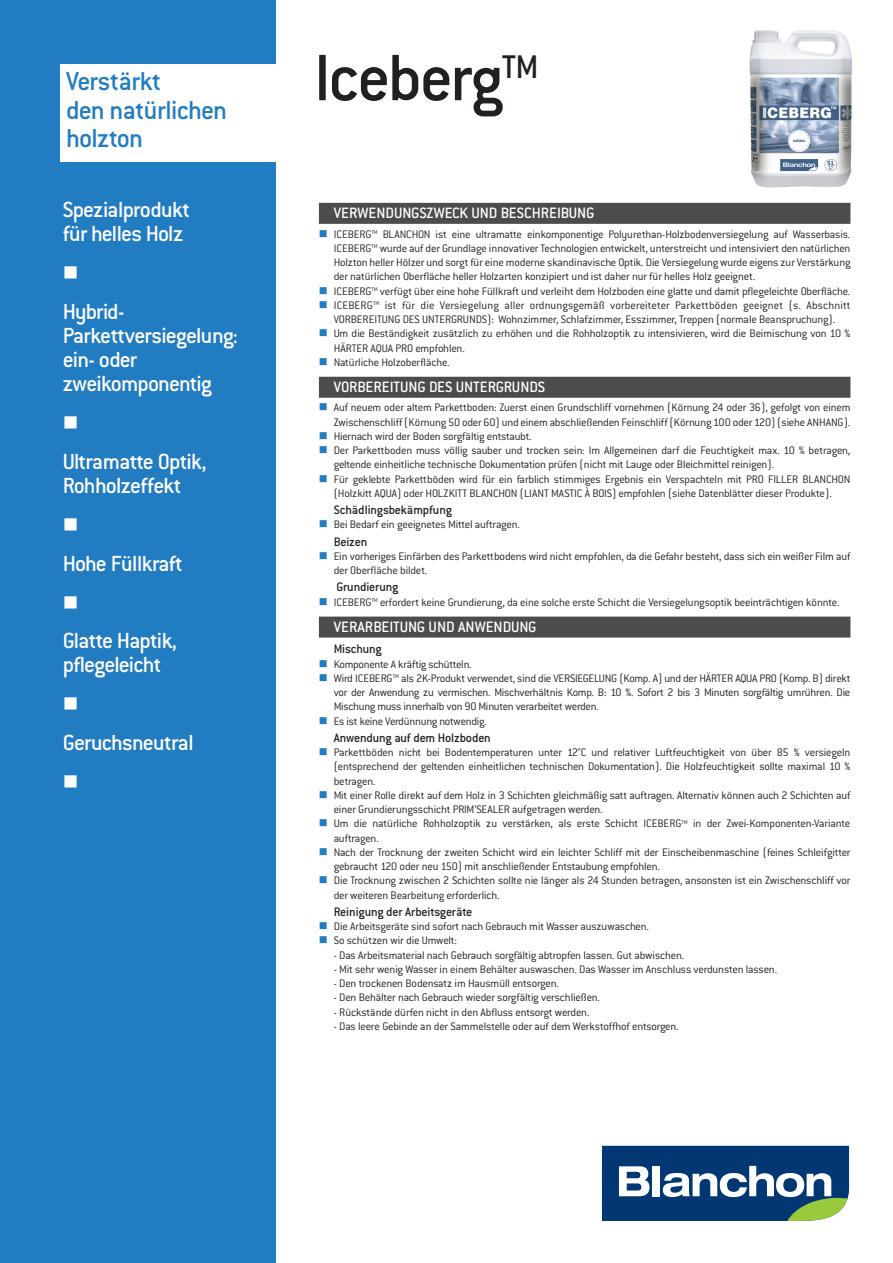
<style>
.page{position:relative;width:893px;height:1263px;background:#fff}
.page>*{position:absolute;margin:0;border:0;box-sizing:border-box;transform-origin:0 0}
.t1{font:500 72px "Conduit ITC";letter-spacing:-.035em;color:#231f20}
.t2{font:500 28.5px/28.5px "Conduit ITC";letter-spacing:-.025em;color:#227cc1}
.t3{font:500 24px/24px "Conduit ITC";letter-spacing:-.035em;color:#fff}
.t4{font:500 16.5px "Conduit ITC";color:#fff}
.t5{font:500 13.5px "Conduit ITC";letter-spacing:-.015em;color:#231f20}
.t6{font:300 12px/14.2px "Conduit ITC";letter-spacing:-.015em;color:#231f20}
</style>
<div class="page">
<div style="left:0;top:0;width:276px;height:1263px;background:#227cc1"></div>
<svg style="left:602px;top:1146px;width:247px;height:75px"></svg>
<div style="left:319px;top:203px;width:531px;height:21px;background:#4b4c4d"></div>
<div style="left:319px;top:377px;width:531px;height:21px;background:#4b4c4d"></div>
<div style="left:319px;top:617px;width:531px;height:21px;background:#4b4c4d"></div>
<div style="left:61px;top:64px;width:220px;height:98px;background:#fff"></div>
<img style="left:749px;top:30px;width:103px;height:158px">
<h2 class="t2" style="left:66px;top:70px;width:162px">Verstärkt<br>den natürlichen holzton</h2>
<h3 class="t3" style="left:63px;top:200px;width:129px">Spezialprodukt für helles Holz</h3>
<h3 class="t3" style="left:63px;top:302px;width:177px">Hybrid-<br>Parkettversiegelung: ein- oder zweikomponentig</h3>
<h3 class="t3" style="left:63px;top:452px;width:145px">Ultramatte Optik,<br>Rohholzeffekt</h3>
<h3 class="t3" style="left:63px;top:554px;width:122px">Hohe Füllkraft</h3>
<h3 class="t3" style="left:63px;top:632px;width:116px">Glatte Haptik, pflegeleicht</h3>
<h3 class="t3" style="left:63px;top:733px;width:132px">Geruchsneutral</h3>
<h1 class="t1" style="left:314px;top:55px;width:226px">Iceberg<sup>TM</sup></h1>
<h3 class="t4" style="left:334px;top:208px;width:262px">VERWENDUNGSZWECK UND BESCHREIBUNG</h3>
<p class="t6" style="left:334px;top:228px;width:518px">ICEBERG<sup>TM</sup> BLANCHON ist eine ultramatte einkomponentige Polyurethan-Holzbodenversiegelung auf Wasserbasis.<br>ICEBERG<sup>TM</sup> wurde auf der Grundlage innovativer Technologien entwickelt, unterstreicht und intensiviert den natürlichen Holzton heller Hölzer und sorgt für eine moderne skandinavische Optik. Die Versiegelung wurde eigens zur Verstärkung der natürlichen Oberfläche heller Holzarten konzipiert und ist daher nur für helles Holz geeignet.<br>ICEBERG<sup>TM</sup> verfügt über eine hohe Füllkraft und verleiht dem Holzboden eine glatte und damit pflegeleichte Oberfläche.<br>ICEBERG<sup>TM</sup> ist für die Versiegelung aller ordnungsgemäß vorbereiteter Parkettböden geeignet (s. Abschnitt VORBEREITUNG DES UNTERGRUNDS): Wohnzimmer, Schlafzimmer, Esszimmer, Treppen (normale Beanspruchung).<br>Um die Beständigkeit zusätzlich zu erhöhen und die Rohholzoptik zu intensivieren, wird die Beimischung von 10 % HÄRTER AQUA PRO empfohlen.<br>Natürliche Holzoberfläche.</p>
<h3 class="t4" style="left:334px;top:382px;width:213px">VORBEREITUNG DES UNTERGRUNDS</h3>
<p class="t6" style="left:334px;top:402px;width:518px">Auf neuem oder altem Parkettboden: Zuerst einen Grundschliff vornehmen (Körnung 24 oder 36), gefolgt von einem Zwischenschliff(Körnung 50 oder 60) und einem abschließenden Feinschliff(Körnung 100 oder 120)(siehe ANHANG).<br>Hiernach wird der Boden sorgfältig entstaubt.<br>Der Parkettboden muss völlig sauber und trocken sein: Im Allgemeinen darf die Feuchtigkeit max. 10 % betragen, geltende einheitliche technische Dokumentation prüfen (nicht mit Lauge oder Bleichmittel reinigen).<br>Für geklebte Parkettböden wird für ein farblich stimmiges Ergebnis ein Verspachteln mit PRO FILLER BLANCHON (Holzkitt AQUA) oder HOLZKITT BLANCHON (LIANT MASTIC À BOIS) empfohlen (siehe Datenblätter dieser Produkte).</p>
<p class="t5" style="left:334px;top:506px;width:120px">Schädlingsbekämpfung</p>
<p class="t6" style="left:334px;top:519px;width:188px">Bei Bedarf ein geeignetes Mittel auftragen.</p>
<p class="t5" style="left:334px;top:537px;width:35px">Beizen</p>
<p class="t6" style="left:334px;top:550px;width:518px">Ein vorheriges Einfärben des Parkettbodens wird nicht empfohlen, da die Gefahr besteht, dass sich ein weißer Film auf der Oberfläche bildet.</p>
<p class="t5" style="left:336px;top:583px;width:63px">Grundierung</p>
<p class="t6" style="left:334px;top:596px;width:507px">ICEBERG<sup>TM</sup> erfordert keine Grundierung, da eine solche erste Schicht die Versiegelungsoptik beeinträchtigen könnte.</p>
<h3 class="t4" style="left:334px;top:622px;width:204px">VERARBEITUNG UND ANWENDUNG</h3>
<p class="t5" style="left:334px;top:645px;width:50px">Mischung</p>
<p class="t6" style="left:334px;top:658px;width:518px">Komponente A kräftig schütteln.<br>Wird ICEBERG<sup>TM</sup> als 2K-Produkt verwendet, sind die VERSIEGELUNG (Komp. A) und der HÄRTER AQUA PRO (Komp. B) direkt vor der Anwendung zu vermischen. Mischverhältnis Komp. B: 10 %. Sofort 2 bis 3 Minuten sorgfältig umrühren. Die Mischung muss innerhalb von 90 Minuten verarbeitet werden.<br>Es ist keine Verdünnung notwendig.</p>
<p class="t5" style="left:334px;top:733px;width:159px">Anwendung auf dem Holzboden</p>
<p class="t6" style="left:334px;top:746px;width:518px">Parkettböden nicht bei Bodentemperaturen unter 12°C und relativer Luftfeuchtigkeit von über 85 % versiegeln (entsprechend der geltenden einheitlichen technischen Dokumentation). Die Holzfeuchtigkeit sollte maximal 10 % betragen.<br>Mit einer Rolle direkt auf dem Holz in 3 Schichten gleichmäßig satt auftragen. Alternativ können auch 2 Schichten auf einer Grundierungsschicht PRIM’SEALER aufgetragen werden.<br>Um die natürliche Rohholzoptik zu verstärken, als erste Schicht ICEBERG<sup>TM</sup> in der Zwei-Komponenten-Variante auftragen.<br>Nach der Trocknung der zweiten Schicht wird ein leichter Schliff mit der Einscheibenmaschine (feines Schleifgitter gebraucht 120 oder neu 150) mit anschließender Entstaubung empfohlen.<br>Die Trocknung zwischen 2 Schichten sollte nie länger als 24 Stunden betragen, ansonsten ist ein Zwischenschliff vor der weiteren Bearbeitung erforderlich.</p>
<p class="t5" style="left:334px;top:907px;width:140px">Reinigung der Arbeitsgeräte</p>
<p class="t6" style="left:334px;top:920px;width:317px">Die Arbeitsgeräte sind sofort nach Gebrauch mit Wasser auszuwaschen.<br>So schützen wir die Umwelt:</p>
<p class="t6" style="left:334px;top:949px;width:352px">- Das Arbeitsmaterial nach Gebrauch sorgfältig abtropfen lassen. Gut abwischen.</p>
<p class="t6" style="left:334px;top:963px;width:445px">- Mit sehr wenig Wasser in einem Behälter auswaschen. Das Wasser im Anschluss verdunsten lassen.</p>
<p class="t6" style="left:334px;top:977px;width:227px">- Den trockenen Bodensatz im Hausmüll entsorgen.</p>
<p class="t6" style="left:334px;top:992px;width:268px">- Den Behälter nach Gebrauch wieder sorgfältig verschließen.</p>
<p class="t6" style="left:334px;top:1006px;width:257px">- Rückstände dürfen nicht in den Abfluss entsorgt werden.</p>
<p class="t6" style="left:334px;top:1020px;width:346px">- Das leere Gebinde an der Sammelstelle oder auf dem Werkstoffhof entsorgen.</p>
</div>
